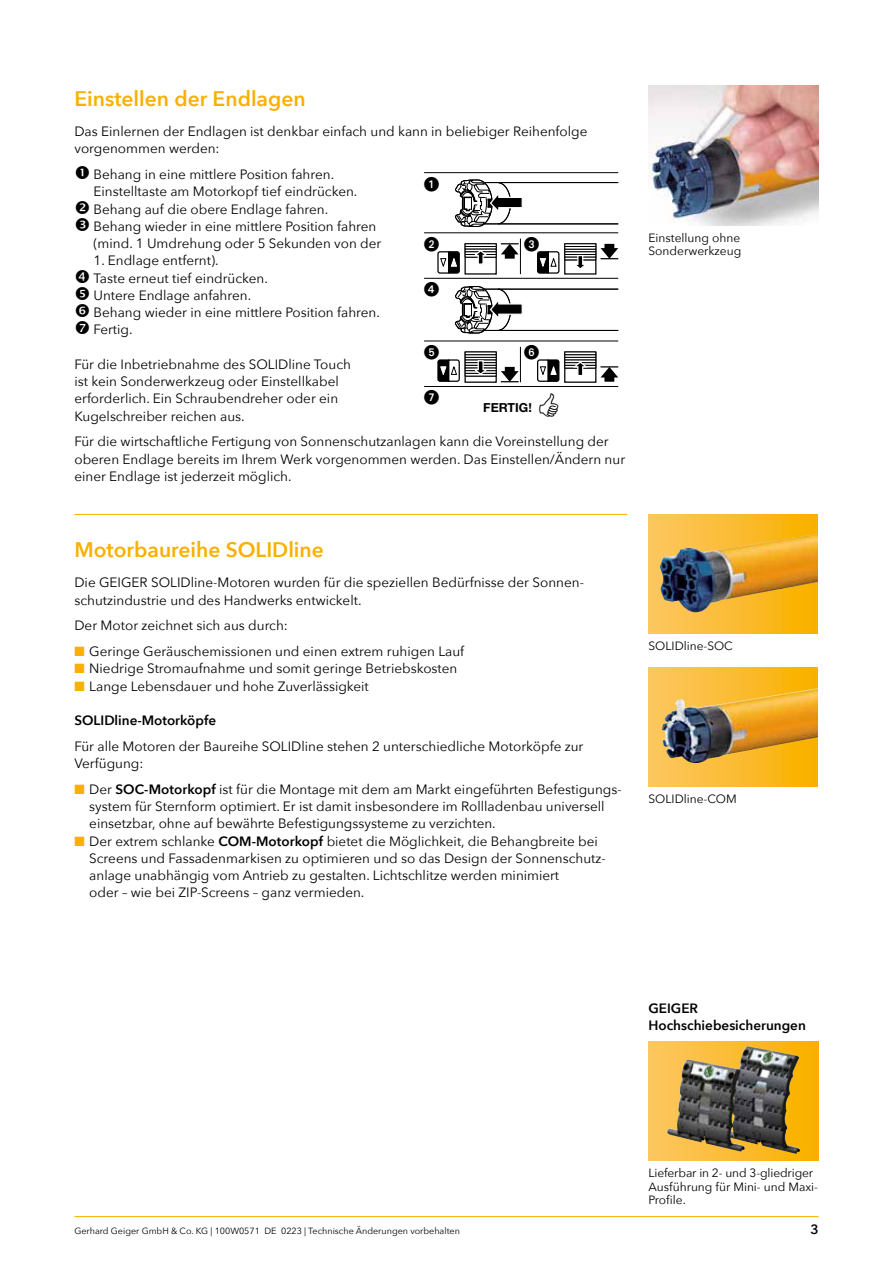
<style>
.page{position:relative;width:893px;height:1263px;background:#fff}
.page>*{position:absolute;margin:0;border:0;box-sizing:border-box;transform-origin:0 0}
.t1{font:600 21px "Avenir Next";color:#f9b000}
.t2{font:13.5px/17.2px "Avenir Next";color:#000}
.t3{font:600 13.5px/17.2px "Avenir Next";color:#000}
.t4{font:700 12.45px "Helvetica Neue";color:#000}
.t5{font:12px/13.5px "Avenir Next";color:#000}
.t6{font:700 11.25px "Helvetica Neue";color:#000}
.t7{font:9px "Avenir Next";color:#000}
.s1{color:#f9b000}
.s2{font-weight:600}
</style>
<div class="page">
<hr style="left:74px;top:1216px;width:745px;height:1px;background:#f9b000">
<hr style="left:74px;top:514px;width:553px;height:1px;background:#f9b000">
<div style="left:564px;top:243px;width:32px;height:32px;border:1px solid #000"></div>
<hr style="left:424px;top:172px;width:194px;height:1px;background:#000">
<hr style="left:424px;top:278px;width:194px;height:1px;background:#000">
<hr style="left:424px;top:386px;width:194px;height:1px;background:#000">
<hr style="left:424px;top:232px;width:194px;height:1px;background:#000">
<div style="left:464px;top:243px;width:33px;height:32px;border:1px solid #000"></div>
<hr style="left:465px;top:246px;width:31px;height:3px;background:#fff">
<hr style="left:465px;top:249px;width:31px;height:3px;background:#fff">
<svg style="left:465px;top:251px;width:31px;height:3px"></svg>
<hr style="left:465px;top:257px;width:31px;height:1px;background:#000">
<div style="left:465px;top:254px;width:31px;height:3px;background:#fff;border:1px solid #000"></div>
<svg style="left:465px;top:243px;width:31px;height:4px"></svg>
<svg style="left:471px;top:249px;width:19px;height:15px"></svg>
<div style="left:564px;top:249px;width:32px;height:3px;background:#fff;border:1px solid #000"></div>
<hr style="left:564px;top:246px;width:32px;height:3px;background:#fff">
<svg style="left:564px;top:243px;width:32px;height:4px"></svg>
<svg style="left:564px;top:251px;width:32px;height:3px"></svg>
<div style="left:564px;top:254px;width:32px;height:3px;background:#fff;border:1px solid #000"></div>
<div style="left:564px;top:257px;width:32px;height:3px;background:#fff;border:1px solid #000"></div>
<svg style="left:571px;top:254px;width:18px;height:14px"></svg>
<div style="left:564px;top:351px;width:32px;height:32px;border:1px solid #000"></div>
<hr style="left:564px;top:357px;width:32px;height:3px;background:#fff">
<svg style="left:564px;top:355px;width:32px;height:3px"></svg>
<div style="left:564px;top:352px;width:32px;height:3px;background:#fff;border:1px solid #000"></div>
<hr style="left:564px;top:360px;width:32px;height:3px;background:#fff">
<svg style="left:564px;top:362px;width:32px;height:3px"></svg>
<hr style="left:565px;top:367px;width:31px;height:2px;background:#000">
<div style="left:564px;top:365px;width:32px;height:3px;background:#fff;border:1px solid #000"></div>
<svg style="left:571px;top:360px;width:18px;height:15px"></svg>
<div style="left:464px;top:351px;width:33px;height:32px;border:1px solid #000"></div>
<hr style="left:465px;top:357px;width:31px;height:3px;background:#fff">
<svg style="left:465px;top:355px;width:31px;height:3px"></svg>
<div style="left:465px;top:352px;width:31px;height:3px;background:#fff;border:1px solid #000"></div>
<hr style="left:465px;top:360px;width:31px;height:3px;background:#fff">
<svg style="left:465px;top:362px;width:31px;height:3px"></svg>
<div style="left:465px;top:365px;width:31px;height:3px;background:#fff;border:1px solid #000"></div>
<hr style="left:465px;top:368px;width:31px;height:3px;background:#fff">
<svg style="left:465px;top:370px;width:31px;height:3px"></svg>
<hr style="left:465px;top:375px;width:31px;height:2px;background:#000">
<div style="left:465px;top:373px;width:31px;height:3px;background:#fff;border:1px solid #000"></div>
<svg style="left:601px;top:244px;width:17px;height:15px"></svg>
<hr style="left:424px;top:341px;width:194px;height:1px;background:#000">
<svg style="left:471px;top:360px;width:19px;height:16px"></svg>
<svg style="left:601px;top:366px;width:17px;height:16px"></svg>
<svg style="left:454px;top:179px;width:165px;height:48px"></svg>
<svg style="left:454px;top:286px;width:165px;height:48px"></svg>
<div style="left:648px;top:1042px;width:171px;height:119px;background:linear-gradient(to right,#fdc765,#f9b000)"></div>
<img style="left:666px;top:1046px;width:134px;height:108px">
<img style="left:648px;top:85px;width:171px;height:140px">
<div style="left:648px;top:668px;width:170px;height:119px;background:linear-gradient(to right,#fdc765,#f9b100)"></div>
<img style="left:662px;top:688px;width:156px;height:75px">
<div style="left:648px;top:514px;width:170px;height:120px;background:linear-gradient(to right,#fcc765,#f9b100)"></div>
<img style="left:660px;top:534px;width:158px;height:78px">
<svg style="left:437px;top:251px;width:23px;height:23px"></svg>
<svg style="left:437px;top:359px;width:23px;height:23px"></svg>
<svg style="left:501px;top:346px;width:59px;height:36px"></svg>
<svg style="left:501px;top:238px;width:59px;height:36px"></svg>
<h1 class="t1" style="left:74px;top:81px;width:233px">Einstellen der Endlagen</h1>
<p class="t2" style="left:74px;top:122px;width:515px">Das Einlernen der Endlagen ist denkbar einfach und kann in beliebiger Reihenfolge vorgenommen werden:</p>
<p class="t2" style="left:94px;top:165px;width:289px">Behang in eine mittlere Position fahren.<br>Einstelltaste am Motorkopf tief eindrücken.<br>Behang auf die obere Endlage fahren.<br>Behang wieder in eine mittlere Position fahren (mind. 1 Umdrehung oder 5 Sekunden von der</p>
<p class="t2" style="left:94px;top:251px;width:288px">1. Endlage entfernt).<br>Taste erneut tief eindrücken.<br>Untere Endlage anfahren.<br>Behang wieder in eine mittlere Position fahren.<br>Fertig.</p>
<p class="t2" style="left:74px;top:355px;width:278px">Für die Inbetriebnahme des SOLIDline Touch ist kein Sonderwerkzeug oder Einstellkabel erforderlich. Ein Schraubendreher oder ein Kugelschreiber reichen aus.</p>
<p class="t2" style="left:74px;top:432px;width:552px">Für die wirtschaftliche Fertigung von Sonnenschutzanlagen kann die Voreinstellung der oberen Endlage bereits im Ihrem Werk vorgenommen werden. Das Einstellen/Ändern nur einer Endlage ist jederzeit möglich.</p>
<p class="t6" style="left:424px;top:118px;width:90px">SOLIDline Touch</p>
<p class="t4" style="left:483px;top:400px;width:50px">FERTIG!</p>
<h1 class="t1" style="left:74px;top:532px;width:251px">Motorbaureihe SOLIDline</h1>
<p class="t2" style="left:74px;top:573px;width:510px">Die GEIGER SOLIDline-Motoren wurden für die speziellen Bedürfnisse der Sonnen&shy;schutzindustrie und des Handwerks entwickelt.</p>
<p class="t2" style="left:74px;top:616px;width:215px">Der Motor zeichnet sich aus durch:</p>
<p class="t2" style="left:74px;top:642px;width:391px"><span class="s1">■</span> Geringe Geräuschemissionen und einen extrem ruhigen Lauf</p>
<p class="t2" style="left:74px;top:659px;width:385px"><span class="s1">■</span> Niedrige Stromaufnahme und somit geringe Betriebskosten</p>
<p class="t2" style="left:74px;top:677px;width:296px"><span class="s1">■</span> Lange Lebensdauer und hohe Zuverlässigkeit</p>
<p class="t3" style="left:74px;top:711px;width:143px">SOLIDline-Motorköpfe</p>
<p class="t2" style="left:74px;top:737px;width:510px">Für alle Motoren der Baureihe SOLIDline stehen 2 unterschiedliche Motorköpfe zur<br>Verfügung:</p>
<p class="t2" style="left:89px;top:780px;width:534px;text-indent:-15px"><span class="s1">■</span> Der <span class="s2">SOC-Motorkopf</span> ist für die Montage mit dem am Markt eingeführten Befestigungs&shy;system für Sternform optimiert. Er ist damit insbesondere im Rollladenbau universell einsetzbar, ohne auf bewährte Befestigungssysteme zu verzichten.</p>
<p class="t2" style="left:89px;top:832px;width:517px;text-indent:-15px"><span class="s1">■</span> Der extrem schlanke <span class="s2">COM-Motorkopf</span> bietet die Möglichkeit, die Behangbreite bei Screens und Fassadenmarkisen zu optimieren und so das Design der Sonnenschutz&shy;anlage unabhängig vom Antrieb zu gestalten. Lichtschlitze werden minimiert<br>oder – wie bei ZIP-Screens – ganz vermieden.</p>
<p class="t5" style="left:648px;top:230px;width:94px">Einstellung ohne<br>Sonderwerkzeug</p>
<p class="t5" style="left:648px;top:638px;width:86px">SOLIDline-SOC</p>
<p class="t5" style="left:648px;top:791px;width:90px">SOLIDline-COM</p>
<p class="t3" style="left:648px;top:999px;width:159px">GEIGER<br>Hochschiebesicherungen</p>
<p class="t5" style="left:648px;top:1166px;width:171px">Lieferbar in 2- und 3-gliedriger<br>Ausführung für Mini- und Maxi-<br>Profile.</p>
<p class="t7" style="left:74px;top:1223px;width:387px">Gerhard Geiger GmbH &amp; Co. KG | 100W0571 DE 0223 | Technische Änderungen vorbehalten</p>
<p class="t3" style="left:810px;top:1220px;width:10px">3</p>
</div>
